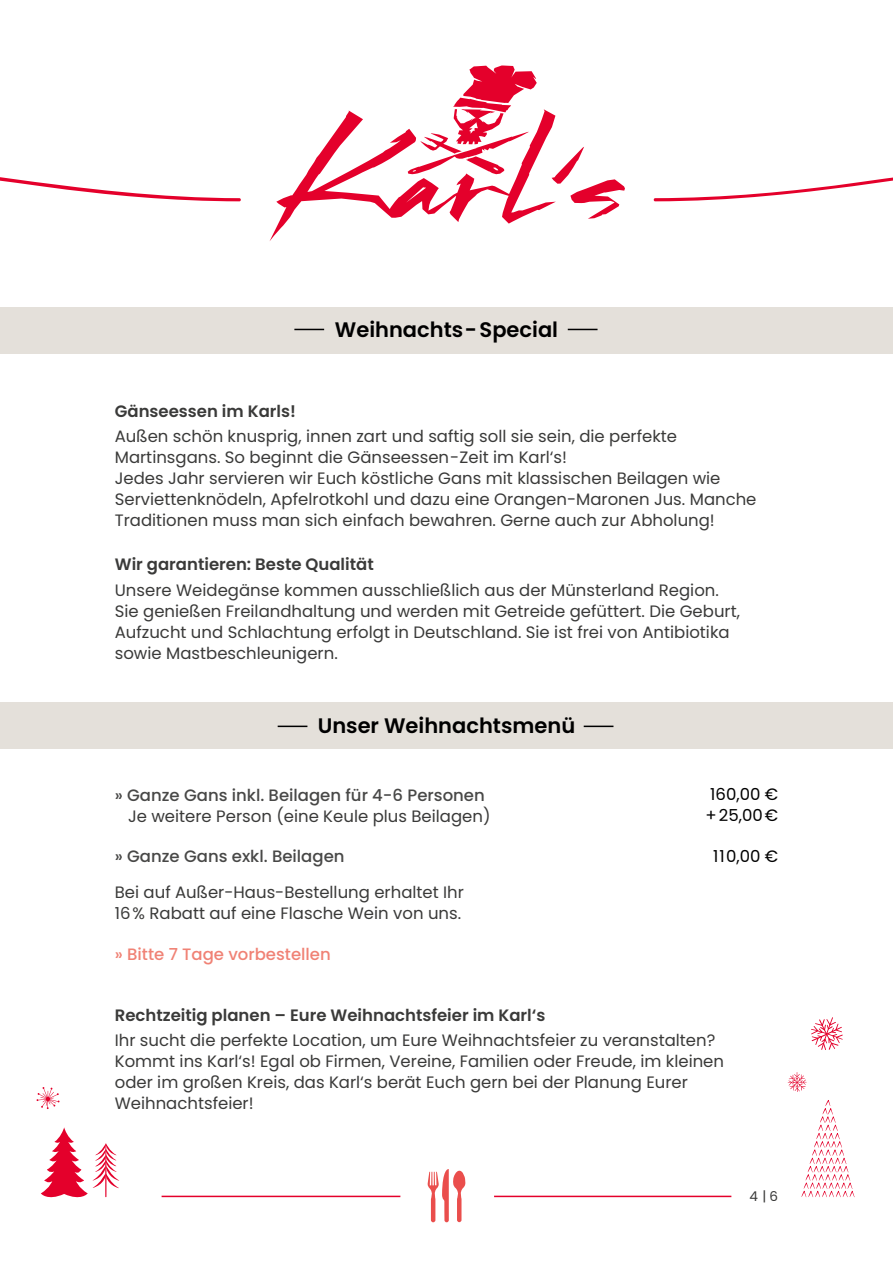
<style>
.page{position:relative;width:893px;height:1263px;background:#fff}
.page>*{position:absolute;margin:0;border:0;box-sizing:border-box;transform-origin:0 0}
.t1{font:600 21px "Poppins";color:#000}
.t2{font:16.5px/21px "Poppins";color:#3a3a39}
.t3{font:600 16.5px "Poppins";color:#3a3a39}
.t4{font:500 16.5px "Poppins";color:#484847}
.t5{font:500 16.5px "Poppins";color:#f08275}
.t6{font:16.5px/21px "Poppins";color:#000}
.t7{font:13.5px "Poppins";color:#3a3a39}
</style>
<div class="page">
<svg style="left:0;top:177px;width:241px;height:24px"></svg>
<svg style="left:653px;top:177px;width:240px;height:24px"></svg>
<svg style="left:269px;top:65px;width:356px;height:176px"></svg>
<div style="left:0;top:307px;width:893px;height:47px;background:#e4e0da"></div>
<hr style="left:162px;top:1196px;width:569px;height:1px;background:#e4002b">
<div style="left:400px;top:1151px;width:94px;height:94px;background:#fff;border-radius:50%"></div>
<svg style="left:428px;top:1169px;width:37px;height:53px"></svg>
<svg style="left:568px;top:329px;width:29px;height:1px"></svg>
<hr style="left:294px;top:329px;width:30px;height:1px;background:#000">
<div style="left:0;top:702px;width:893px;height:47px;background:#e4e0da"></div>
<svg style="left:584px;top:726px;width:29px;height:1px"></svg>
<svg style="left:278px;top:726px;width:29px;height:1px"></svg>
<svg style="left:801px;top:1100px;width:53px;height:97px"></svg>
<svg style="left:41px;top:1127px;width:78px;height:71px"></svg>
<svg style="left:36px;top:1087px;width:24px;height:22px"></svg>
<svg style="left:788px;top:1072px;width:19px;height:20px"></svg>
<svg style="left:811px;top:1017px;width:32px;height:33px"></svg>
<p class="t1" style="left:335px;top:317px;width:225px">Weihnachts-Special</p>
<p class="t3" style="left:115px;top:402px;width:183px">Gänseessen im Karls!</p>
<p class="t2" style="left:115px;top:426px;width:643px">Außen schön knusprig, innen zart und saftig soll sie sein, die perfekte Martinsgans. So beginnt die Gänseessen-Zeit im Karl‘s!<br>Jedes Jahr servieren wir Euch köstliche Gans mit klassischen Beilagen wie Serviettenknödeln, Apfelrotkohl und dazu eine Orangen-Maronen Jus. Manche Traditionen muss man sich einfach bewahren. Gerne auch zur Abholung!</p>
<p class="t3" style="left:115px;top:555px;width:260px">Wir garantieren: Beste Qualität</p>
<p class="t2" style="left:115px;top:579px;width:627px">Unsere Weidegänse kommen ausschließlich aus der Münsterland Region.<br>Sie genießen Freilandhaltung und werden mit Getreide gefüttert. Die Geburt, Aufzucht und Schlachtung erfolgt in Deutschland. Sie ist frei von Antibiotika sowie Mastbeschleunigern.</p>
<p class="t1" style="left:318px;top:714px;width:259px">Unser Weihnachtsmenü</p>
<p class="t4" style="left:115px;top:785px;width:371px">» Ganze Gans inkl. Beilagen für 4-6 Personen</p>
<p class="t2" style="left:128px;top:806px;width:364px">Je weitere Person (eine Keule plus Beilagen)</p>
<p class="t4" style="left:115px;top:847px;width:231px">» Ganze Gans exkl. Beilagen</p>
<p class="t2" style="left:115px;top:882px;width:351px">Bei auf Außer-Haus-Bestellung erhaltet Ihr<br>16% Rabatt auf eine Flasche Wein von uns.</p>
<p class="t5" style="left:115px;top:944px;width:218px">» Bitte 7 Tage vorbestellen</p>
<p class="t6" style="left:705px;top:784px;width:74px">160,00 € +25,00€</p>
<p class="t6" style="left:713px;top:846px;width:67px">110,00 €</p>
<p class="t3" style="left:115px;top:1005px;width:432px">Rechtzeitig planen – Eure Weihnachtsfeier im Karl‘s</p>
<p class="t2" style="left:115px;top:1030px;width:611px">Ihr sucht die perfekte Location, um Eure Weihnachtsfeier zu veranstalten?<br>Kommt ins Karl‘s! Egal ob Firmen, Vereine, Familien oder Freude, im kleinen oder im großen Kreis, das Karl‘s berät Euch gern bei der Planung Eurer Weihnachtsfeier!</p>
<p class="t7" style="left:749px;top:1188px;width:30px">4 |6</p>
</div>
